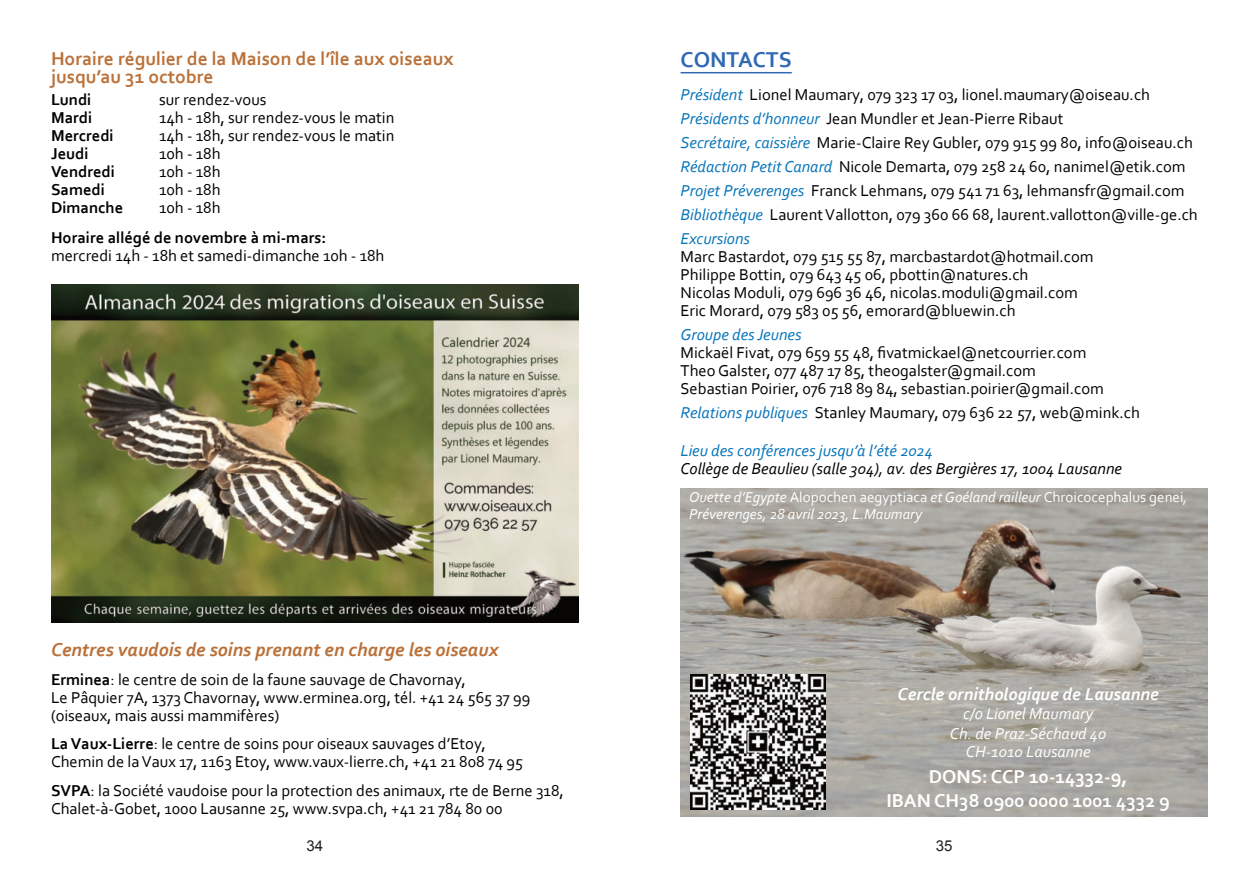
<style>
.page{position:relative;width:1259px;height:893px;background:#fff}
.page>*{position:absolute;margin:0;border:0;box-sizing:border-box;transform-origin:0 0}
.t1{font:700 22.5px "Corbel";color:#2f69b3}
.t2{font:700 19.5px/18px "Corbel";color:#ba7139}
.t3{font:italic 700 19.5px "Corbel";color:#ba7139}
.t4{font:700 19.5px/23.5px "Corbel";color:#fff;text-align:center}
.t5{font:italic 700 18px "Corbel";color:#fff}
.t6{font:16.5px/18px "Corbel";color:#000001}
.t7{font:700 16.5px "Corbel";color:#000001}
.t8{font:italic 16.5px "Corbel";color:#000001}
.t9{font:italic 16.5px/19.5px "Corbel";color:#fff;text-align:center}
.t10{font:italic 16.5px "Corbel";color:#0774ba}
.t11{font:italic 15px/16.5px "Corbel";color:#fff}
.t12{font:15px "Arial";color:#231f20}
.s1{font-weight:700}
.s2{font-style:italic;color:#0774ba}
.s3{font-style:normal}
</style>
<div class="page">
<img style="left:51px;top:284px;width:527px;height:338px">
<hr style="left:680px;top:72px;width:112px;height:1px;background:#2f69b3">
<img style="left:680px;top:489px;width:528px;height:327px">
<img style="left:691px;top:674px;width:134px;height:135px">
<hr style="left:680px;top:667px;width:1px;height:149px;background:#080705">
<hr style="left:680px;top:667px;width:158px;height:1px;background:#080705">
<p class="t2" style="left:51px;top:49px;width:404px">Horaire régulier de la Maison de l’île aux oiseaux jusqu’au 31 octobre</p>
<p class="t7" style="left:51px;top:90px;width:42px">Lundi</p>
<p class="t6" style="left:159px;top:90px;width:109px">sur rendez-vous</p>
<p class="t7" style="left:51px;top:108px;width:43px">Mardi</p>
<p class="t6" style="left:159px;top:108px;width:237px">14h - 18h, sur rendez-vous le matin</p>
<p class="t7" style="left:51px;top:126px;width:64px">Mercredi</p>
<p class="t6" style="left:159px;top:126px;width:237px">14h - 18h, sur rendez-vous le matin</p>
<p class="t7" style="left:51px;top:144px;width:39px">Jeudi</p>
<p class="t6" style="left:159px;top:144px;width:63px">10h - 18h</p>
<p class="t7" style="left:51px;top:162px;width:65px">Vendredi</p>
<p class="t6" style="left:159px;top:162px;width:63px">10h - 18h</p>
<p class="t7" style="left:51px;top:180px;width:55px">Samedi</p>
<p class="t6" style="left:159px;top:180px;width:63px">10h - 18h</p>
<p class="t7" style="left:51px;top:198px;width:74px">Dimanche</p>
<p class="t6" style="left:159px;top:198px;width:63px">10h - 18h</p>
<p class="t7" style="left:51px;top:228px;width:277px">Horaire allégé de novembre à mi-mars:</p>
<p class="t6" style="left:51px;top:246px;width:335px">mercredi 14h - 18h et samedi-dimanche 10h - 18h</p>
<p class="t3" style="left:51px;top:638px;width:449px">Centres vaudois de soins prenant en charge les oiseaux</p>
<p class="t6" style="left:51px;top:670px;width:481px"><span class="s1">Erminea</span>: le centre de soin de la faune sauvage de Chavornay,<br>Le Pâquier 7A, 1373 Chavornay, www.erminea.org, tél. +41 24 565 37 99 (oiseaux, mais aussi mammifères)</p>
<p class="t6" style="left:51px;top:734px;width:473px"><span class="s1">La Vaux-Lierre</span>: le centre de soins pour oiseaux sauvages d’Etoy,<br>Chemin de la Vaux 17, 1163 Etoy, www.vaux-lierre.ch, +41 21 808 74 95</p>
<p class="t6" style="left:51px;top:781px;width:514px"><span class="s1">SVPA</span>: la Société vaudoise pour la protection des animaux, rte de Berne 318,<br>Chalet-à-Gobet, 1000 Lausanne 25, www.svpa.ch, +41 21 784 80 00</p>
<h1 class="t1" style="left:680px;top:46px;width:113px">CONTACTS</h1>
<p class="t6" style="left:680px;top:82px;width:518px;line-height:24px"><span class="s2">Président</span> Lionel Maumary, 079 323 17 03, lionel.maumary@oiseau.ch <span class="s2">Présidents d’honneur</span> Jean Mundler et Jean-Pierre Ribaut<br><span class="s2">Secrétaire, caissière</span> Marie-Claire Rey Gubler, 079 915 99 80, info@oiseau.ch <span class="s2">Rédaction Petit Canard</span> Nicole Demarta, 079 258 24 60, nanimel@etik.com <span class="s2">Projet Préverenges</span> Franck Lehmans, 079 541 71 63, lehmansfr@gmail.com <span class="s2">Bibliothèque</span> Laurent Vallotton, 079 360 66 68, laurent.vallotton@ville-ge.ch <span class="s2">Excursions</span></p>
<p class="t6" style="left:680px;top:247px;width:414px">Marc Bastardot, 079 515 55 87, marcbastardot@hotmail.com Philippe Bottin, 079 643 45 06, pbottin@natures.ch<br>Nicolas Moduli, 079 696 36 46, nicolas.moduli@gmail.com Eric Morard, 079 583 05 56, emorard@bluewin.ch</p>
<p class="t10" style="left:680px;top:324px;width:123px">Groupe des Jeunes</p>
<p class="t6" style="left:680px;top:343px;width:425px">Mickaël Fivat, 079 659 55 48, fivatmickael@netcourrier.com<br>Theo Galster, 077 487 17 85, theogalster@gmail.com<br>Sebastian Poirier, 076 718 89 84, sebastian.poirier@gmail.com</p>
<p class="t6" style="left:680px;top:403px;width:461px"><span class="s2">Relations publiques</span> Stanley Maumary, 079 636 22 57, web@mink.ch</p>
<p class="t10" style="left:680px;top:440px;width:254px">Lieu des conférences jusqu’à l’été 2024</p>
<p class="t8" style="left:680px;top:458px;width:443px">Collège de Beaulieu (salle 304), av. des Bergières 17, 1004 Lausanne</p>
<p class="t11" style="left:689px;top:489px;width:500px">Ouette d’Egypte <span class="s3">Alopochen aegyptiaca</span> et Goéland railleur <span class="s3">Chroicocephalus genei</span>,<br>Préverenges, 28 avril 2023, L.Maumary</p>
<p class="t5" style="left:897px;top:683px;width:263px">Cercle ornithologique de Lausanne</p>
<p class="t9" style="left:950px;top:704px;width:158px">c/o Lionel Maumary<br>Ch. de Praz-Séchaud 40</p>
<p class="t9" style="left:966px;top:741px;width:126px">CH-1010 Lausanne</p>
<p class="t4" style="left:886px;top:764px;width:285px">DONS: CCP 10-14332-9,<br>IBAN CH38 0900 0000 1001 4332 9</p>
<p class="t12" style="left:306px;top:835px;width:18px">34</p>
<p class="t12" style="left:936px;top:835px;width:18px">35</p>
</div>
